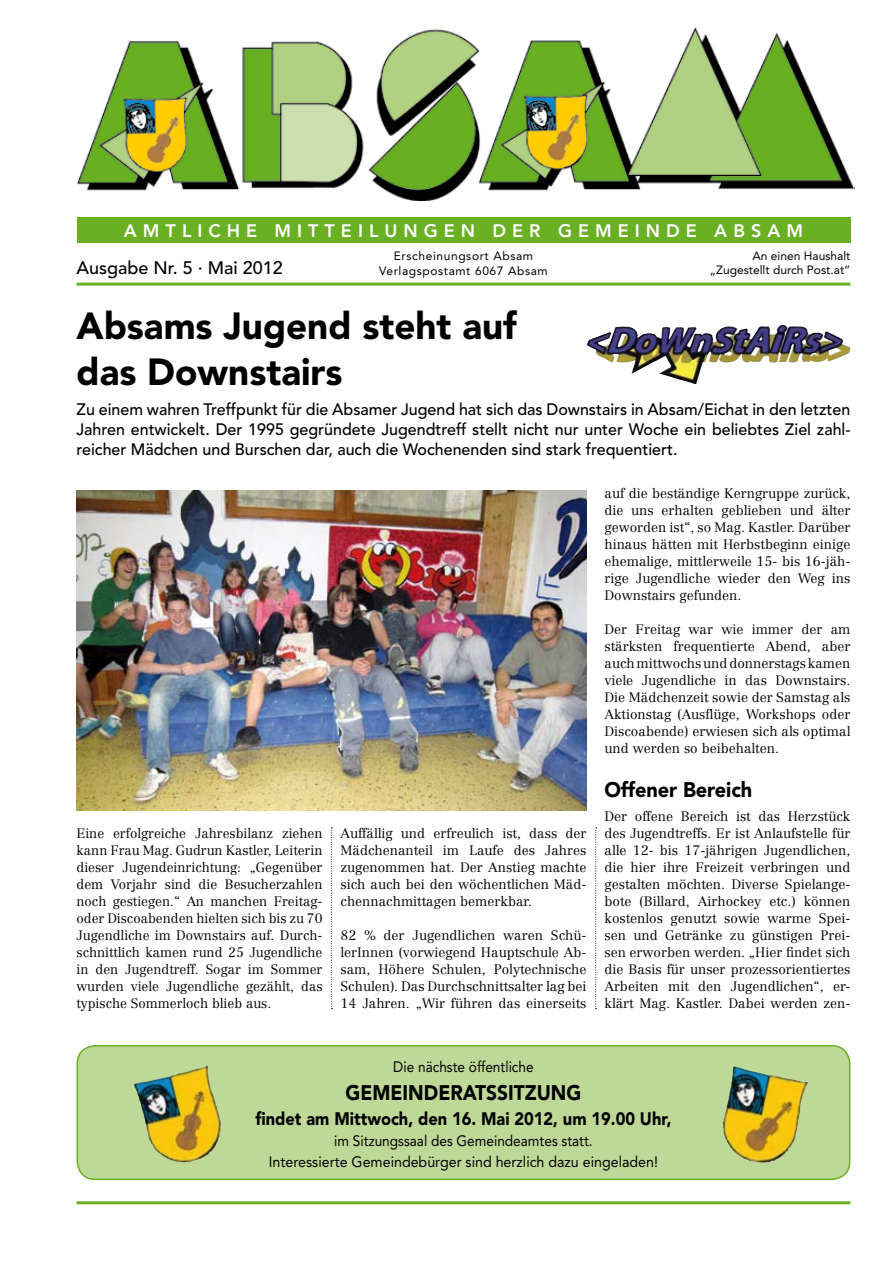
<style>
.page{position:relative;width:893px;height:1263px;background:#fff}
.page>*{position:absolute;margin:0;border:0;box-sizing:border-box;transform-origin:0 0}
.t1{font:900 37.5px/46.2px "Avenir";color:#000}
.t2{font:900 21px "Avenir";color:#000;scale:.91 1}
.t3{font:900 21px "Avenir";color:#000;scale:.95 1}
.t4{font:900 18px "Avenir";color:#000;scale:.91 1}
.t5{font:800 18px "Avenir";letter-spacing:.335em;color:#fff}
.t6{font:500 18px "Avenir";color:#000}
.t7{font:500 16.5px/20.2px "Avenir";color:#000;text-align:justify}
.t8{font:15px/21.1px "Avenir";color:#000;text-align:center;scale:.91 1}
.t9{font:300 13.5px/17px "Centennial";color:#000;text-align:justify}
.t10{font:12px/15px "Avenir";letter-spacing:.05em;color:#000;text-align:center}
.t11{font:12px/13.5px "Avenir";color:#000;text-align:right}
</style>
<div class="page">
<img style="left:78px;top:27px;width:777px;height:173px">
<div style="left:77px;top:218px;width:773px;height:25px;background:#6ab023"></div>
<hr style="left:77px;top:283px;width:773px;height:3px;background:#6ab023">
<hr style="left:77px;top:1201px;width:773px;height:3px;background:#6ab023">
<div style="left:77px;top:1046px;width:773px;height:133px;background:#bed898;border-radius:18px"></div>
<div style="left:77px;top:1045px;width:773px;height:135px;border:2px solid #6ab023;border-radius:18px"></div>
<img style="left:134px;top:1067px;width:87px;height:95px">
<img style="left:723px;top:1067px;width:84px;height:96px">
<img style="left:77px;top:490px;width:510px;height:320px">
<img style="left:738px;top:325px;width:43px;height:14px">
<svg style="left:331px;top:827px;width:1px;height:182px"></svg>
<svg style="left:595px;top:827px;width:2px;height:182px"></svg>
<h3 class="t5" style="left:124px;top:220px;width:681px">AMTLICHE M ITTEILUNGEN DER G EMEINDE A BSA M</h3>
<h3 class="t6" style="left:77px;top:258px;width:208px">Ausgabe Nr. 5 · Mai 2012</h3>
<p class="t10" style="left:379px;top:249px;width:170px">Erscheinungsort Absam<br>Verlagspostamt 6067 Absam</p>
<p class="t11" style="left:710px;top:249px;width:142px">An einen Haushalt „Zugestellt durch Post.at“</p>
<h1 class="t1" style="left:77px;top:303px;width:442px">Absams Jugend steht auf das Downstairs</h1>
<p class="t7" style="left:77px;top:399px;width:775px">Zu einem wahren Treffpunkt für die Absamer Jugend hat sich das Downstairs in Absam/Eichat in den letzten Jahren entwickelt. Der 1995 gegründete Jugendtreff stellt nicht nur unter Woche ein beliebtes Ziel zahl&shy;reicher Mädchen und Burschen dar, auch die Wochenenden sind stark frequentiert.</p>
<p class="t9" style="left:77px;top:824px;width:247px">Eine erfolgreiche Jahresbilanz ziehen kann Frau Mag. Gudrun Kastler, Leiterin dieser Jugendeinrichtung: „Gegenüber dem Vorjahr sind die Besucherzahlen noch gestiegen.“ An manchen Freitag&shy;oder Discoabenden hielten sich bis zu 70<br>Jugendliche im Downstairs auf. Durch&shy;schnittlich kamen rund 25 Jugendliche in den Jugendtreff. Sogar im Sommer wurden viele Jugendliche gezählt, das typische Sommerloch blieb aus.</p>
<p class="t9" style="left:340px;top:824px;width:247px">Auffällig und erfreulich ist, dass der Mädchenanteil im Laufe des Jahres zugenommen hat. Der Anstieg machte sich auch bei den wöchentlichen Mäd&shy;chennachmittagen bemerkbar.</p>
<p class="t9" style="left:340px;top:926px;width:247px">82 % der Jugendlichen waren Schü&shy;lerInnen (vorwiegend Hauptschule Ab&shy;sam, Höhere Schulen, Polytechnische Schulen). Das Durchschnittsalter lag bei 14 Jahren. „Wir führen das einerseits</p>
<p class="t9" style="left:604px;top:484px;width:247px">auf die beständige Kerngruppe zurück, die uns erhalten geblieben und älter geworden ist“, so Mag. Kastler. Darüber hinaus hätten mit Herbstbeginn einige ehemalige, mittlerweile 15- bis 16-jäh&shy;rige Jugendliche wieder den Weg ins Downstairs gefunden.</p>
<p class="t9" style="left:604px;top:620px;width:247px">Der Freitag war wie immer der am stärksten frequentierte Abend, aber auch mittwochs und donnerstags kamen viele Jugendliche in das Downstairs.<br>Die Mädchenzeit sowie der Samstag als Aktionstag (Ausflüge, Workshops oder Discoabende) erwiesen sich als optimal und werden so beibehalten.</p>
<h2 class="t3" style="left:604px;top:777px;width:157px">Offener Bereich</h2>
<p class="t9" style="left:604px;top:807px;width:247px">Der offene Bereich ist das Herzstück des Jugendtreffs. Er ist Anlaufstelle für alle 12- bis 17-jährigen Jugendlichen, die hier ihre Freizeit verbringen und gestalten möchten. Diverse Spielange&shy;bote (Billard, Airhockey etc.) können kostenlos genutzt sowie warme Spei&shy;sen und Getränke zu günstigen Prei&shy;sen erworben werden. „Hier findet sich die Basis für unser prozessorientiertes Arbeiten mit den Jugendlichen“, er&shy;klärt Mag. Kastler. Dabei werden zen-</p>
<p class="t8" style="left:393px;top:1056px;width:156px">Die nächste öffentliche</p>
<h2 class="t2" style="left:346px;top:1080px;width:257px">Gemeinderatssitzung</h2>
<h3 class="t4" style="left:255px;top:1107px;width:459px">findet am Mittwoch, den 16. Mai 2012, um 19.00 Uhr,</h3>
<p class="t8" style="left:269px;top:1130px;width:429px">im Sitzungssaal des Gemeindeamtes statt.<br>Interessierte Gemeindebürger sind herzlich dazu eingeladen!</p>
</div>
